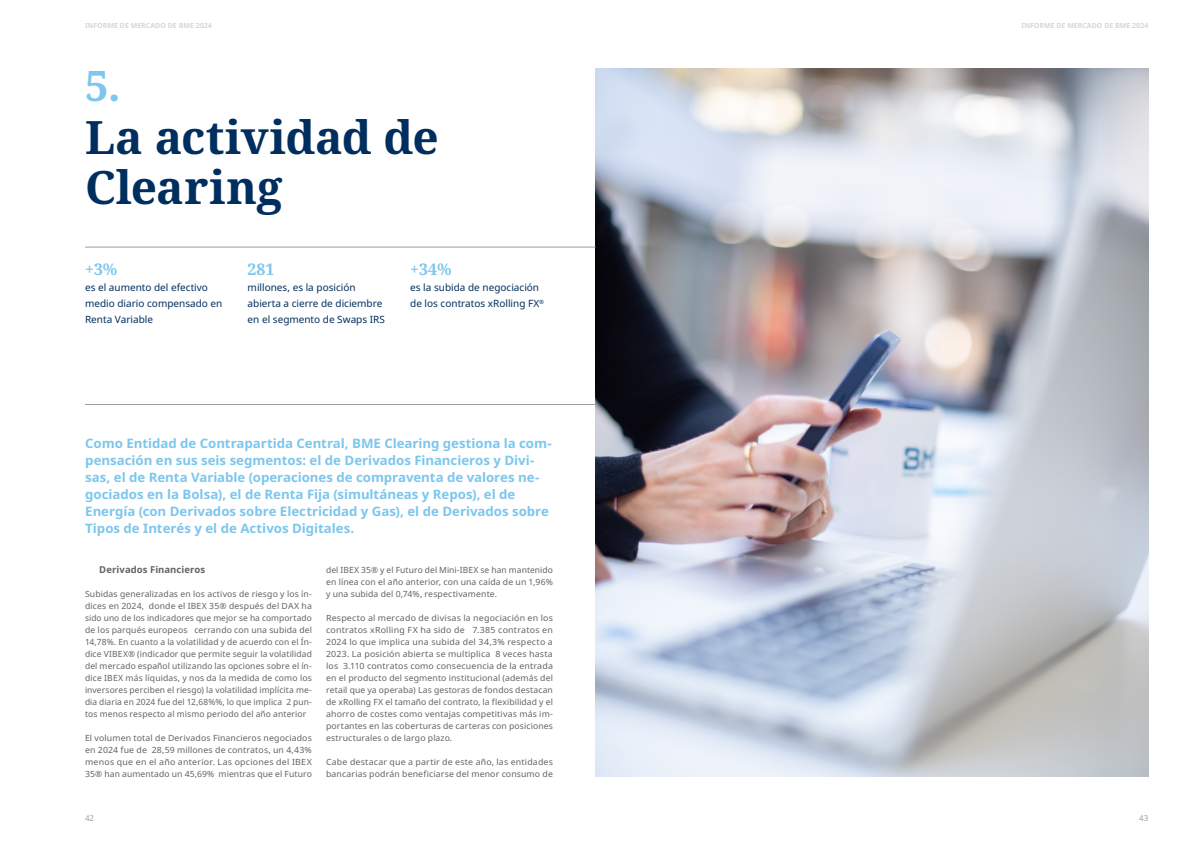
<style>
.page{position:relative;width:1191px;height:842px;background:#fff}
.page>*{position:absolute;margin:0;border:0;box-sizing:border-box;transform-origin:0 0}
.Titulo_cap{font:700 46px/50px "Noto Serif";color:#002e5e}
.Título_cap_-_numero{font:700 42px "Noto Serif";color:#7dc6ed}
.Cifras_-_palabra_destacada{font:700 16px "Noto Serif";color:#7dc6ed}
.Subcapítulo{font:700 13px/17px "Noto Sans";letter-spacing:-.005em;color:#7dc6ed}
.Cifras_-_texto{font:10px/16px "Noto Sans";color:#002e5e}
.Texto_-_Ladillo_L1{font:700 9.5px "Noto Sans";letter-spacing:.005em;color:#636366}
.Texto_-_general{font:8.5px/12px "Noto Sans";letter-spacing:.015em;color:#636366;text-align:justify}
.Texto_-_general-2{font:8.5px/12px "Noto Sans";letter-spacing:.015em;color:#636366;text-align:justify;scale:1.04 1}
.t1{font:8px "Noto Sans";color:#9d9fa2}
.t2{font:700 7px "Noto Sans";color:#d5d6d8}
</style>
<div class="page">
<img style="left:595px;top:69px;width:553px;height:708px">
<hr style="left:85px;top:404px;width:510px;height:1px;background:#9d9fa2">
<hr style="left:85px;top:247px;width:510px;height:1px;background:#9d9fa2">
<p class="t2" style="left:85px;top:21px;width:128px">INFORME DE MERCADO DE BME 2024</p>
<p class="Título_cap_-_numero" style="left:85px;top:56px;width:37px">5.</p>
<p class="Titulo_cap" style="left:85px;top:113px;width:355px">La actividad de<br>Clearing</p>
<p class="Cifras_-_palabra_destacada" style="left:85px;top:258px;width:34px">+3%</p>
<p class="Cifras_-_texto" style="left:85px;top:280px;width:139px">es el aumento del efectivo medio diario compensado en<br>Renta Variable</p>
<p class="Cifras_-_palabra_destacada" style="left:248px;top:258px;width:28px">281</p>
<p class="Cifras_-_texto" style="left:248px;top:280px;width:139px">millones, es la posición abierta a cierre de diciembre en el segmento de Swaps IRS</p>
<p class="Cifras_-_palabra_destacada" style="left:410px;top:258px;width:43px">+34%</p>
<p class="Cifras_-_texto" style="left:410px;top:280px;width:135px">es la subida de negociación de los contratos xRolling FX<sup>®</sup></p>
<p class="Subcapítulo" style="left:85px;top:435px;width:468px">Como Entidad de Contrapartida Central, BME Clearing gestiona la com&shy;pensación en sus seis segmentos: el de Derivados Financieros y Divi&shy;sas, el de Renta Variable (operaciones de compraventa de valores ne&shy;gociados en la Bolsa), el de Renta Fija (simultáneas y Repos), el de Energía (con Derivados sobre Electricidad y Gas), el de Derivados sobre Tipos de Interés y el de Activos Digitales.</p>
<p class="Texto_-_Ladillo_L1" style="left:99px;top:563px;width:108px">Derivados Financieros</p>
<p class="Texto_-_general" style="left:85px;top:588px;width:228px">Subidas generalizadas en los activos de riesgo y los ín&shy;dices en 2024, donde el IBEX 35® después del DAX ha sido uno de los indicadores que mejor se ha comportado de los parqués europeos cerrando con una subida del 14,78%. En cuanto a la volatilidad y de acuerdo con el Ín&shy;dice VIBEX® (indicador que permite seguir la volatilidad del mercado español utilizando las opciones sobre el ín&shy;dice IBEX más líquidas, y nos da la medida de como los inversores perciben el riesgo) la volatilidad implícita me&shy;dia diaria en 2024 fue del 12,68%%, lo que implica 2 pun&shy;tos menos respecto al mismo periodo del año anterior</p>
<p class="Texto_-_general" style="left:85px;top:732px;width:228px">El volumen total de Derivados Financieros negociados en 2024 fue de 28,59 millones de contratos, un 4,43% menos que en el año anterior. Las opciones del IBEX 35® han aumentado un 45,69% mientras que el Futuro</p>
<p class="Texto_-_general" style="left:326px;top:564px;width:228px">del IBEX 35® y el Futuro del Mini-IBEX se han mantenido en línea con el año anterior, con una caída de un 1,96% y una subida del 0,74%, respectivamente.</p>
<p class="Texto_-_general-2" style="left:326px;top:612px;width:220px">Respecto al mercado de divisas la negociación en los contratos xRolling FX ha sido de 7.385 contratos en 2024 lo que implica una subida del 34,3% respecto a 2023. La posición abierta se multiplica 8 veces hasta los 3.110 contratos como consecuencia de la entrada en el producto del segmento institucional (además del retail que ya operaba) Las gestoras de fondos destacan de xRolling FX el tamaño del contrato, la flexibilidad y el ahorro de costes como ventajas competitivas más im&shy;portantes en las coberturas de carteras con posiciones estructurales o de largo plazo.</p>
<p class="Texto_-_general-2" style="left:326px;top:756px;width:220px">Cabe destacar que a partir de este año, las entidades bancarias podrán beneficiarse del menor consumo de</p>
<p class="t2" style="left:1021px;top:21px;width:128px">INFORME DE MERCADO DE BME 2024</p>
<p class="t1" style="left:85px;top:813px;width:11px">42</p>
<p class="t1" style="left:1139px;top:813px;width:11px">43</p>
</div>
